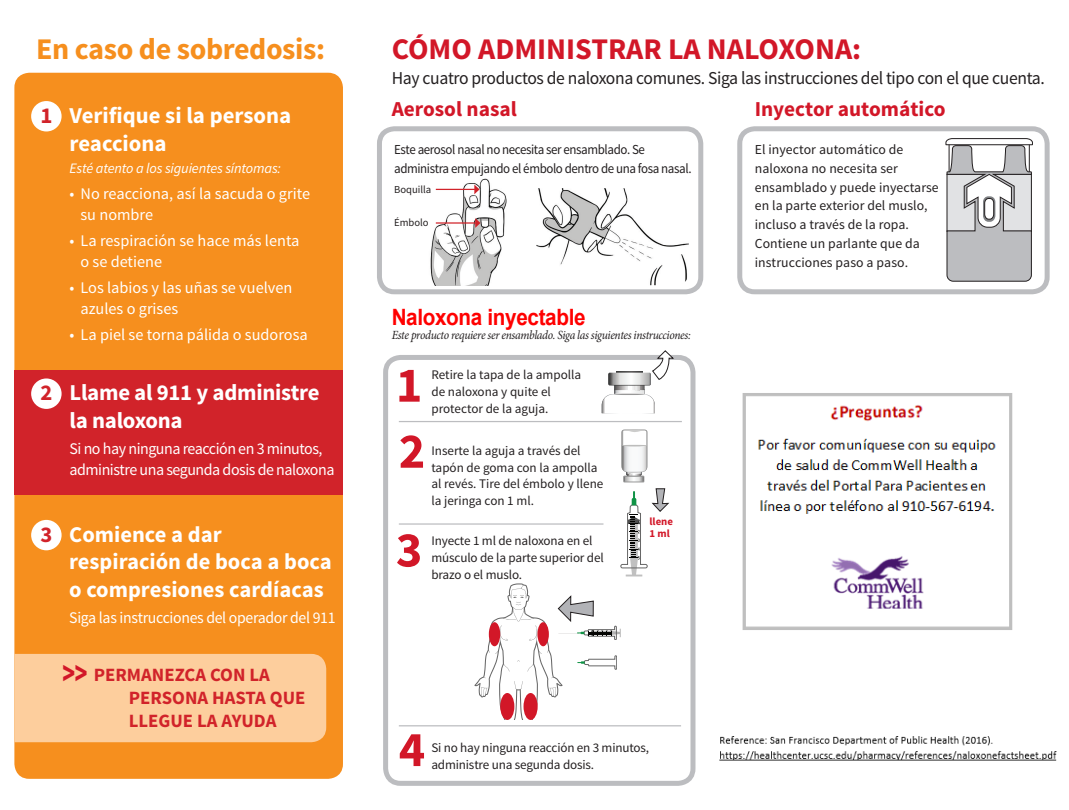
<style>
.page{position:relative;width:1069px;height:810px;background:#fff}
.page>*{position:absolute;margin:0;border:0;box-sizing:border-box;transform-origin:0 0}
.t1{font:700 50px/66px "Source Sans Pro";color:#d21728}
.Heading{font:700 36px "Source Sans Pro";color:#d21728;scale:.67 1}
.Heading-2{font:700 30px "Source Sans Pro";color:#d21728}
.Heading-3{font:700 30px "Source Sans Pro";letter-spacing:-.01em;color:#f68f1e}
.Heading-4{font:700 22.75px/27.8px "Source Sans Pro";letter-spacing:-.01em;color:#fff}
.Heading-5{font:700 22.5px/27.5px "Source Sans Pro";color:#fff}
.Heading-6{font:700 22.5px "Arial";letter-spacing:-.015em;color:#f00;scale:.92 1}
.Heading-7{font:700 21.25px "Source Sans Pro";color:#d21728}
.Heading-8{font:700 18.75px/23.1px "Source Sans Pro";color:#d1232a}
.body{font:18.12px "Source Sans Pro";letter-spacing:-.02em;color:#231f20}
.Heading-9{font:16.25px/21.2px "Source Sans Pro";letter-spacing:-.01em;color:#fff}
.Heading-10{font:16.25px/21.2px "Source Sans Pro";letter-spacing:-.03em;color:#fff}
.Heading-11{font:italic 14.38px "Source Sans Pro";letter-spacing:-.01em;color:#fff}
.Heading-12{font:13.75px/18.8px "Source Sans Pro";letter-spacing:.005em;color:#231f20}
.body-2{font:13.75px/18.8px "Source Sans Pro";letter-spacing:-.03em;color:#231f20;scale:.94 1}
.t2{font:13.12px/16.9px "Source Sans Pro";letter-spacing:-.01em;color:#231f20}
.Heading-13{font:italic 12.5px "Minion Pro";letter-spacing:-.03em;color:#231f20;scale:.92 1}
.t3{font:700 10.75px/12.6px "Source Sans Pro";color:#d21728}
.instruction_copy{font:10.62px "Source Sans Pro";color:#231f20}
.s1{color:#d1232a}
.s2{font-size:22.5px;color:#d1232a}
</style>
<div class="page">
<div style="left:14px;top:73px;width:329px;height:706px;background:#f68f1e;border-radius:15px"></div>
<div style="left:14px;top:370px;width:329px;height:125px;background:#d1232a"></div>
<div style="left:31px;top:101px;width:31px;height:30px;background:#fff;border-radius:50%"></div>
<div style="left:31px;top:520px;width:31px;height:30px;background:#fff;border-radius:50%"></div>
<div style="left:377px;top:126px;width:326px;height:168px;border:5px solid #bcbdc0;border-radius:15px"></div>
<img style="left:430px;top:178px;width:77px;height:108px">
<img style="left:536px;top:188px;width:153px;height:97px">
<div style="left:425px;top:178px;width:31px;height:21px;background:#fff"></div>
<hr style="left:436px;top:189px;width:39px;height:1px;background:#d1232a">
<svg style="left:474px;top:185px;width:5px;height:9px"></svg>
<hr style="left:436px;top:222px;width:40px;height:2px;background:#d1232a">
<svg style="left:475px;top:218px;width:5px;height:10px"></svg>
<div style="left:420px;top:211px;width:12px;height:15px;background:#fff"></div>
<div style="left:737px;top:126px;width:312px;height:168px;border:5px solid #bcbdc0;border-radius:15px"></div>
<svg style="left:945px;top:138px;width:88px;height:144px"></svg>
<div style="left:31px;top:378px;width:31px;height:31px;background:#fff;border-radius:50%"></div>
<div style="left:14px;top:654px;width:312px;height:88px;background:#fdce9d"></div>
<div style="left:383px;top:355px;width:312px;height:431px;border:5px solid #bcbdc0;border-radius:15px"></div>
<hr style="left:399px;top:421px;width:283px;height:1px;background:#bcbdc0">
<hr style="left:399px;top:523px;width:204px;height:2px;background:#bcbdc0">
<hr style="left:399px;top:725px;width:282px;height:1px;background:#bcbdc0">
<svg style="left:602px;top:350px;width:72px;height:63px"></svg>
<svg style="left:621px;top:429px;width:26px;height:53px"></svg>
<div style="left:623px;top:476px;width:21px;height:6px;border:1px solid #999"></div>
<svg style="left:620px;top:488px;width:49px;height:88px"></svg>
<svg style="left:474px;top:583px;width:147px;height:136px"></svg>
<img style="left:719px;top:736px;width:338px;height:25px">
<img style="left:742px;top:393px;width:270px;height:237px">
<p class="Heading-3" style="left:36px;top:29px;width:291px">En caso de sobredosis:</p>
<p class="Heading-2" style="left:392px;top:29px;width:471px">CÓMO ADMINISTRAR LA NALOXONA:</p>
<p class="body" style="left:392px;top:67px;width:655px">Hay cuatro productos de naloxona comunes. Siga las instrucciones del tipo con el que cuenta.</p>
<p class="Heading-4" style="left:70px;top:103px;width:223px;text-indent:-29px"><span class="s1">1</span> Verifique si la persona reacciona</p>
<p class="Heading-11" style="left:70px;top:159px;width:213px">Esté atento a los siguientes síntomas:</p>
<p class="Heading-9" style="left:81px;top:183px;width:231px;text-indent:-11px">• No reacciona, así la sacuda o grite su nombre</p>
<p class="Heading-9" style="left:81px;top:230px;width:221px;text-indent:-11px">• La respiración se hace más lenta o se detiene</p>
<p class="Heading-9" style="left:81px;top:277px;width:213px;text-indent:-11px">• Los labios y las uñas se vuelven azules o grises</p>
<p class="Heading-9" style="left:70px;top:324px;width:240px">• La piel se torna pálida o sudorosa</p>
<p class="Heading-4" style="left:70px;top:379px;width:252px;text-indent:-29px"><span class="s2">2</span> Llame al 911 y administre la naloxona</p>
<p class="Heading-10" style="left:70px;top:438px;width:266px">Si no hay ninguna reacción en 3 minutos, administre una segunda dosis de naloxona</p>
<p class="Heading-5" style="left:69px;top:521px;width:264px;text-indent:-29px"><span class="s1">3</span> Comience a dar respiración de boca a boca o compresiones cardíacas</p>
<p class="Heading-9" style="left:69px;top:607px;width:268px">Siga las instrucciones del operador del 911</p>
<p class="Heading" style="left:62px;top:650px;width:39px">&gt;&gt;</p>
<p class="Heading-8" style="left:129px;top:664px;width:178px;text-indent:-35px">PERMANEZCA CON LA<br>PERSONA HASTA QUE<br>LLEGUE LA AYUDA</p>
<p class="Heading-7" style="left:392px;top:96px;width:127px">Aerosol nasal</p>
<p class="body-2" style="left:394px;top:140px;width:318px">Este aerosol nasal no necesita ser ensamblado. Se administra empujando el émbolo dentro de una fosa nasal.</p>
<p class="instruction_copy" style="left:394px;top:183px;width:39px">Boquilla</p>
<p class="instruction_copy" style="left:394px;top:216px;width:36px">Émbolo</p>
<p class="Heading-6" style="left:392px;top:301px;width:212px">Naloxona inyectable</p>
<p class="Heading-13" style="left:392px;top:326px;width:327px">Este producto requiere ser ensamblado. Siga las siguientes instrucciones:</p>
<h1 class="t1" style="left:396px;top:354px;width:31px">1<br>2</h1>
<h1 class="t1" style="left:396px;top:519px;width:28px">3</h1>
<p class="t2" style="left:431px;top:367px;width:151px">Retire la tapa de la ampolla de naloxona y quite el protector de la aguja.</p>
<p class="t2" style="left:431px;top:442px;width:173px">Inserte la aguja a través del tapón de goma con la ampolla al revés. Tire del émbolo y llene la jeringa con 1 ml.</p>
<p class="t2" style="left:431px;top:533px;width:174px">Inyecte 1 ml de naloxona en el músculo de la parte superior del brazo o el muslo.</p>
<p class="t3" style="left:649px;top:515px;width:25px">llene<br>1 ml</p>
<h1 class="t1" style="left:399px;top:718px;width:28px">4</h1>
<p class="t2" style="left:431px;top:739px;width:219px">Si no hay ninguna reacción en 3 minutos, administre una segunda dosis.</p>
<p class="Heading-7" style="left:755px;top:96px;width:192px">Inyector automático</p>
<p class="Heading-12" style="left:755px;top:140px;width:185px">El inyector automático de naloxona no necesita ser ensamblado y puede inyectarse en la parte exterior del muslo, incluso a través de la ropa.<br>Contiene un parlante que da instrucciones paso a paso.</p>
</div>
